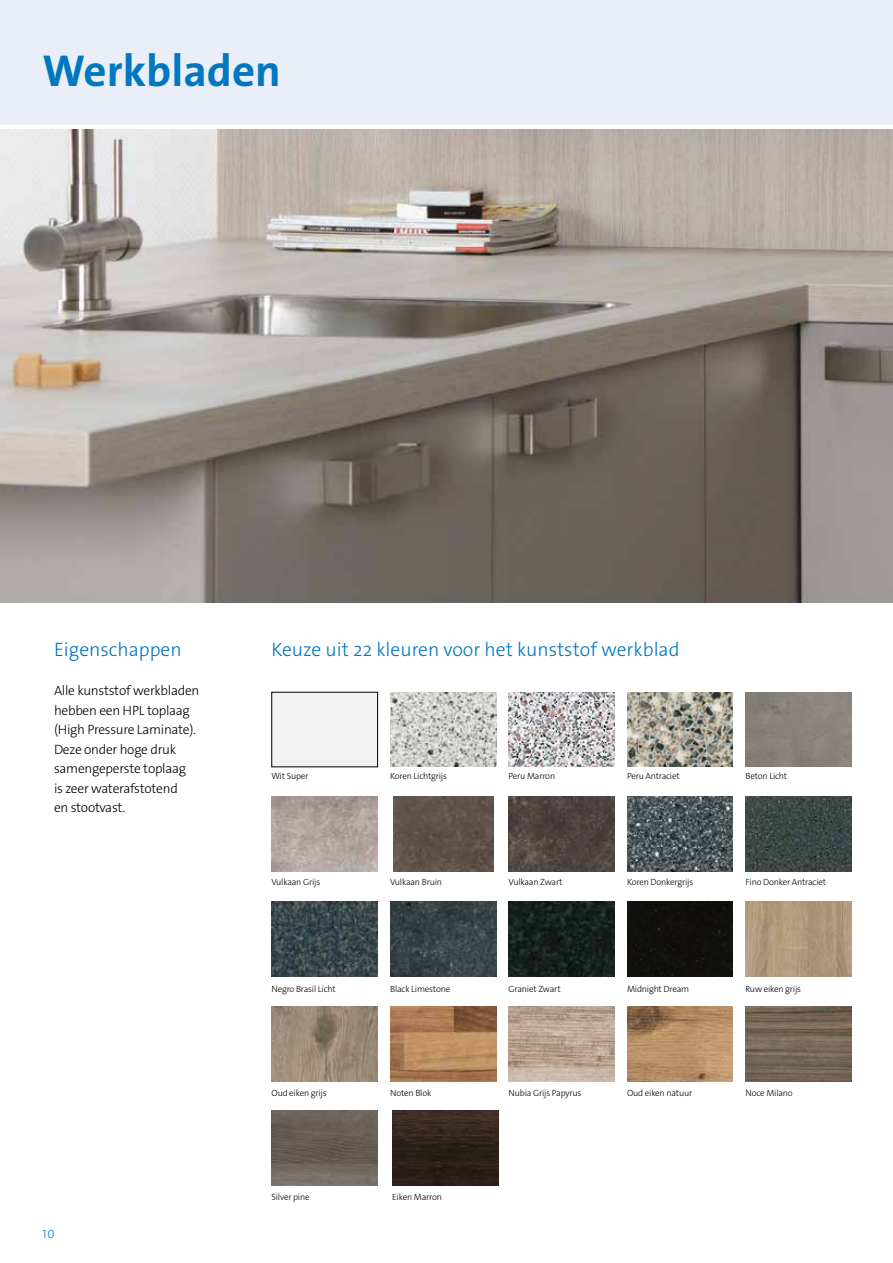
<style>
.page{position:relative;width:893px;height:1263px;background:#fff}
.page>*{position:absolute;margin:0;border:0;box-sizing:border-box;transform-origin:0 0}
.t1{font:700 45px "The Sans Os F";color:#0077be}
.t2{font:300 19.5px "The Sans Os F";color:#0077be}
.t3{font:300 13.5px/19.5px "The Sans Os F";letter-spacing:-.02em;color:#000}
.t4{font:300 12px "The Sans Os F";color:#0077be}
.t5{font:300 9px "The Sans Os F";letter-spacing:-.02em;color:#000}
</style>
<div class="page">
<img style="left:271px;top:1111px;width:106px;height:75px">
<img style="left:392px;top:1111px;width:106px;height:75px">
<img style="left:390px;top:692px;width:106px;height:75px">
<img style="left:509px;top:692px;width:105px;height:75px">
<img style="left:627px;top:692px;width:106px;height:75px">
<div style="left:745px;top:692px;width:106px;height:75px;background:#88827c"></div>
<img style="left:509px;top:797px;width:105px;height:75px">
<img style="left:271px;top:797px;width:106px;height:75px">
<img style="left:627px;top:797px;width:106px;height:75px">
<img style="left:745px;top:797px;width:106px;height:75px">
<img style="left:393px;top:797px;width:100px;height:75px">
<img style="left:390px;top:901px;width:106px;height:75px">
<img style="left:271px;top:901px;width:106px;height:75px">
<img style="left:509px;top:901px;width:105px;height:75px">
<div style="left:627px;top:901px;width:106px;height:75px;background:#11100d"></div>
<img style="left:745px;top:901px;width:106px;height:75px">
<img style="left:390px;top:1006px;width:106px;height:75px">
<img style="left:627px;top:1006px;width:106px;height:75px">
<img style="left:509px;top:1006px;width:105px;height:75px">
<img style="left:745px;top:1006px;width:106px;height:75px">
<img style="left:271px;top:1006px;width:106px;height:75px">
<img style="left:0;top:130px;width:893px;height:472px">
<div style="left:0;top:0;width:893px;height:124px;background:#e9eef9"></div>
<h1 class="t1" style="left:43px;top:42px;width:240px">Werkbladen</h1>
<h2 class="t2" style="left:54px;top:637px;width:129px">Eigenschappen</h2>
<h2 class="t2" style="left:271px;top:637px;width:410px">Keuze uit 22 kleuren voor het kunststof werkblad</h2>
<h3 class="t3" style="left:54px;top:681px;width:147px">Alle kunststof werkbladen hebben een HPL toplaag (High Pressure Laminate).<br>Deze onder hoge druk samengeperste toplaag<br>is zeer waterafstotend<br>en stootvast.</h3>
<p class="t5" style="left:271px;top:771px;width:38px">Wit Super</p>
<p class="t5" style="left:390px;top:771px;width:58px">Koren Lichtgrijs</p>
<p class="t5" style="left:509px;top:771px;width:48px">Peru Marron</p>
<p class="t5" style="left:627px;top:771px;width:54px">Peru Antraciet</p>
<p class="t5" style="left:745px;top:771px;width:43px">Beton Licht</p>
<p class="t5" style="left:271px;top:876px;width:50px">Vulkaan Grijs</p>
<p class="t5" style="left:390px;top:876px;width:53px">Vulkaan Bruin</p>
<p class="t5" style="left:509px;top:876px;width:55px">Vulkaan Zwart</p>
<p class="t5" style="left:627px;top:876px;width:68px">Koren Donkergrijs</p>
<p class="t5" style="left:745px;top:876px;width:82px">Fino Donker Antraciet</p>
<p class="t5" style="left:271px;top:983px;width:66px">Negro Brasil Licht</p>
<p class="t5" style="left:390px;top:983px;width:62px">Black Limestone</p>
<p class="t5" style="left:509px;top:983px;width:54px">Graniet Zwart</p>
<p class="t5" style="left:627px;top:983px;width:64px">Midnight Dream</p>
<p class="t5" style="left:745px;top:983px;width:57px">Ruw eiken grijs</p>
<p class="t5" style="left:271px;top:1087px;width:57px">Oud eiken grijs</p>
<p class="t5" style="left:390px;top:1087px;width:43px">Noten Blok</p>
<p class="t5" style="left:509px;top:1087px;width:74px">Nubia Grijs Papyrus</p>
<p class="t5" style="left:627px;top:1087px;width:67px">Oud eiken natuur</p>
<p class="t5" style="left:745px;top:1087px;width:49px">Noce Milano</p>
<h3 class="t4" style="left:43px;top:1226px;width:13px">10</h3>
<p class="t5" style="left:271px;top:1191px;width:40px">Silver pine</p>
<p class="t5" style="left:392px;top:1191px;width:51px">Eiken Marron</p>
</div>
